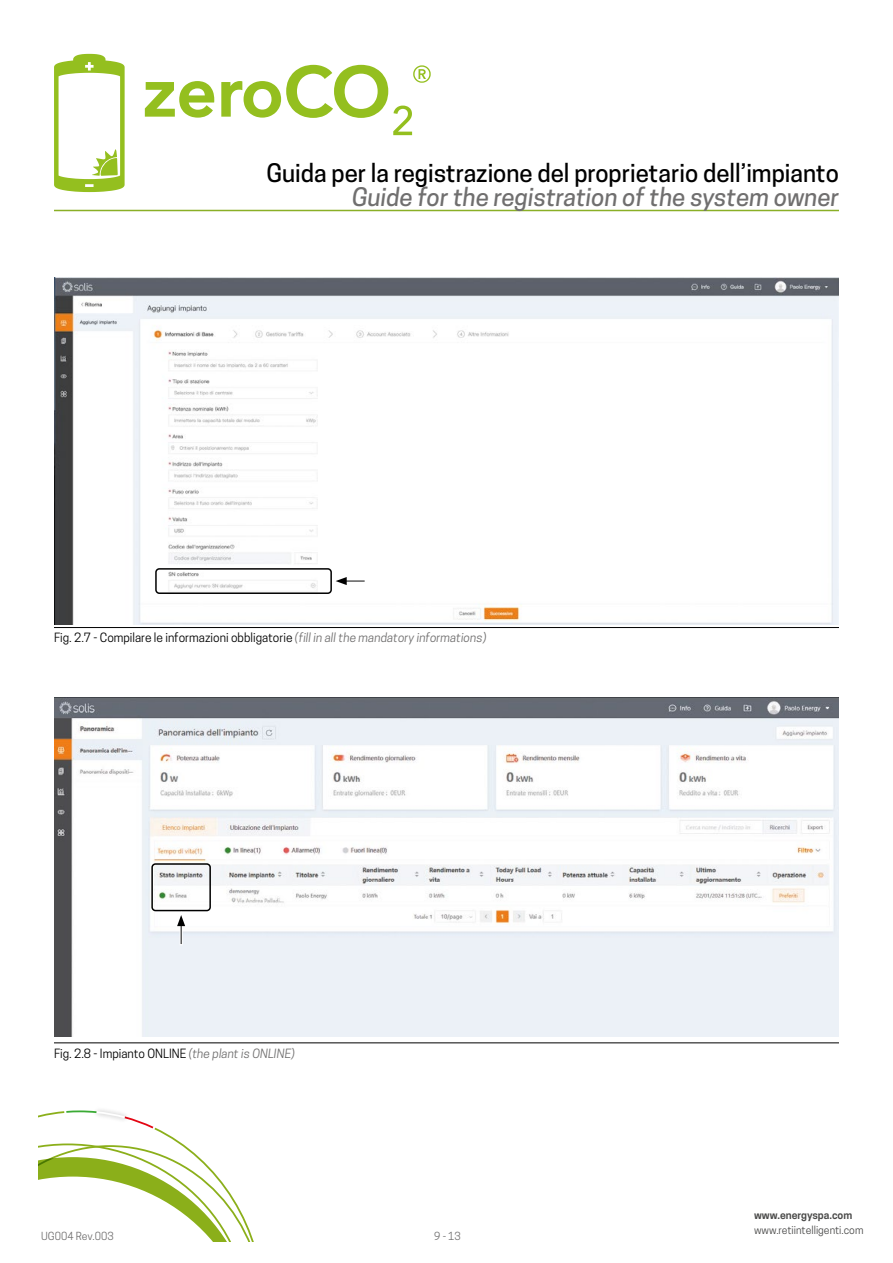
<style>
.page{position:relative;width:893px;height:1263px;background:#fff}
.page>*{position:absolute;margin:0;border:0;box-sizing:border-box;transform-origin:0 0}
.t1{font:500 24px "Cooper Hewitt";color:#000}
.t2{font:italic 500 24px "Cooper Hewitt";color:#706f6f}
.t3{font:12px "Cooper Hewitt";color:#000}
.t4{font:10.5px "Cooper Hewitt";color:#4a4a49}
.t5{font:600 10.5px "Cooper Hewitt";color:#4a4a49}
.t6{font:10.5px "Cooper Hewitt";color:#706f6f}
.s1{font-style:italic;color:#706f6f}
</style>
<div class="page">
<svg style="left:39px;top:1110px;width:215px;height:131px"></svg>
<hr style="left:54px;top:210px;width:785px;height:1px;background:#8aaf26">
<svg style="left:54px;top:53px;width:377px;height:139px"></svg>
<img style="left:54px;top:278px;width:785px;height:347px">
<hr style="left:54px;top:627px;width:785px;height:1px;background:#000">
<img style="left:54px;top:698px;width:785px;height:339px">
<hr style="left:54px;top:1042px;width:785px;height:1px;background:#000">
<div style="left:155px;top:568px;width:177px;height:26px;border:2px solid #000;border-radius:3px"></div>
<div style="left:151px;top:863px;width:60px;height:48px;border:2px solid #000;border-radius:3px"></div>
<svg style="left:332px;top:575px;width:34px;height:12px"></svg>
<svg style="left:175px;top:911px;width:12px;height:34px"></svg>
<h1 class="t1" style="left:266px;top:159px;width:574px">Guida per la registrazione del proprietario dell’impianto</h1>
<h1 class="t2" style="left:352px;top:183px;width:489px">Guide for the registration of the system owner</h1>
<p class="t3" style="left:54px;top:631px;width:434px">Fig. 2.7 - Compilare le informazioni obbligatorie <span class="s1">(fill in all the mandatory informations)</span></p>
<p class="t3" style="left:54px;top:1046px;width:243px">Fig. 2.8 - Impianto ONLINE <span class="s1">(the plant is ONLINE)</span></p>
<p class="t6" style="left:41px;top:1230px;width:74px">UG004 Rev.003</p>
<p class="t6" style="left:434px;top:1230px;width:28px">9 - 13</p>
<p class="t5" style="left:754px;top:1209px;width:100px">www.energyspa.com</p>
<p class="t4" style="left:754px;top:1224px;width:111px">www.retiintelligenti.com</p>
</div>
